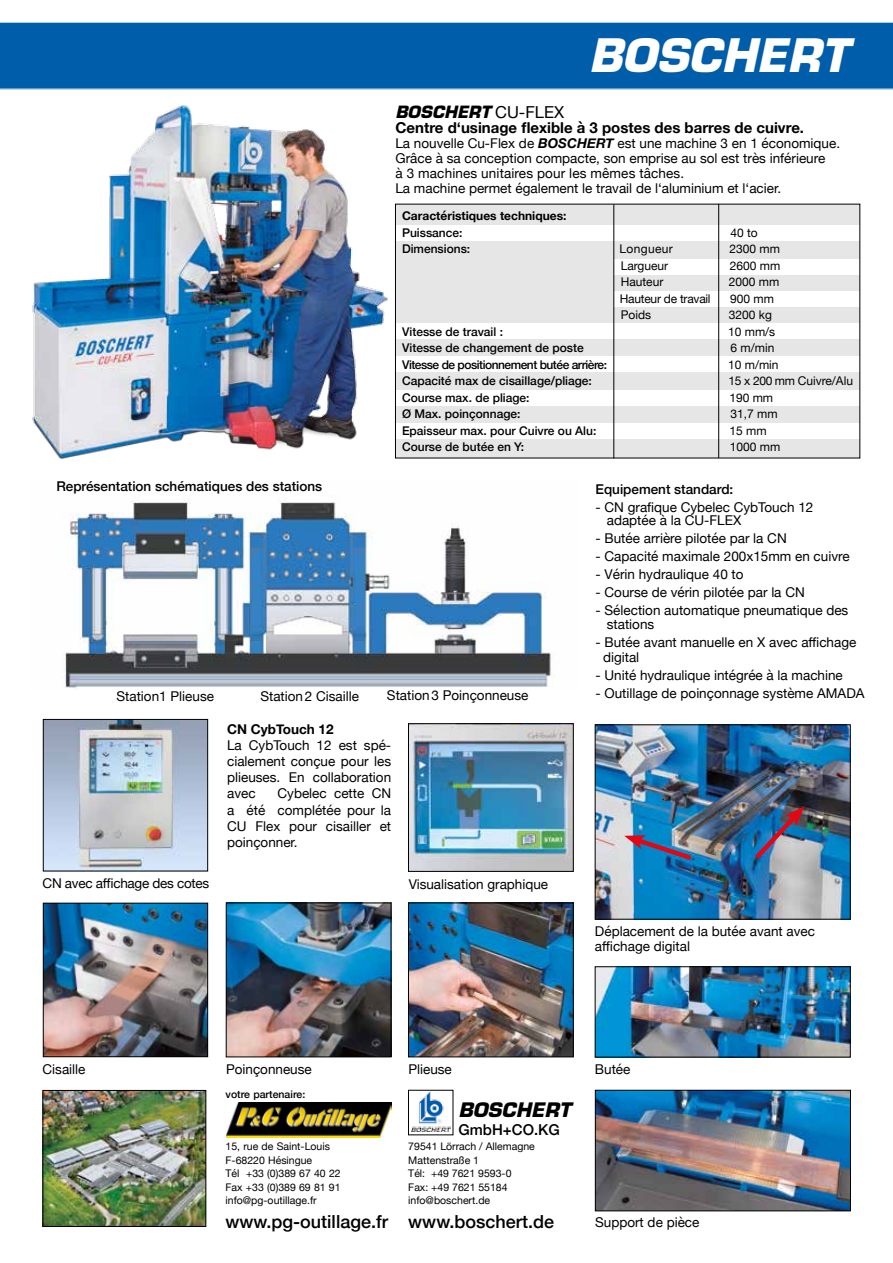
<style>
.page{position:relative;width:893px;height:1263px;background:#fff}
.page>*{position:absolute;margin:0;border:0;box-sizing:border-box;transform-origin:0 0}
.t1{font:italic 700 45px "Eurostile LT Std";color:#fff}
.t2{font:italic 700 19.5px "Eurostile LT Std";color:#000}
.t3{font:500 18px "Helvetica Neue";color:#000}
.t4{font:italic 700 16.5px "Eurostile LT Std";color:#000}
.t5{font:700 15px "Helvetica Neue";color:#000}
.t6{font:500 15px "Helvetica Neue";color:#000}
.t7{font:13.5px/16.2px "Helvetica Neue";color:#000}
.t8{font:500 13.5px "Helvetica Neue";color:#000}
.t9{font:13.5px "Helvetica Neue";letter-spacing:-.02em;color:#000}
.t10{font:700 13.5px "Helvetica Neue";color:#000}
.t11{font:500 12px "Helvetica Neue";color:#000}
.t12{font:12px "Helvetica Neue";color:#000}
.t13{font:500 12px "Helvetica Neue";letter-spacing:-.04em;color:#000}
.t14{font:700 12px "Helvetica Neue";color:#000}
.t15{font:12px "Helvetica Neue";letter-spacing:-.02em;color:#000}
.t16{font:12px "Helvetica Neue";letter-spacing:.03em;color:#000}
.t17{font:10.5px/13.5px "Helvetica Neue";color:#000}
.t18{font:500 10.5px "Helvetica Neue";color:#000}
.s1{font-family:"Helvetica Neue";font-weight:400;font-style:normal}
.s2{font-weight:700;font-style:italic}
</style>
<div class="page">
<div style="left:0;top:22px;width:893px;height:68px;background:#005da9"></div>
<img style="left:597px;top:968px;width:251px;height:87px">
<div style="left:595px;top:966px;width:255px;height:91px;border:1px solid #000"></div>
<img style="left:597px;top:727px;width:251px;height:190px">
<img style="left:597px;top:1092px;width:252px;height:117px">
<div style="left:595px;top:1090px;width:256px;height:121px;border:1px solid #000"></div>
<img style="left:411px;top:1092px;width:39px;height:40px">
<img style="left:45px;top:1092px;width:159px;height:133px">
<div style="left:43px;top:1090px;width:163px;height:137px;border:1px solid #000"></div>
<img style="left:65px;top:501px;width:488px;height:187px">
<img style="left:45px;top:905px;width:161px;height:150px">
<div style="left:43px;top:903px;width:165px;height:154px;border:1px solid #000"></div>
<img style="left:45px;top:721px;width:161px;height:148px">
<div style="left:43px;top:719px;width:165px;height:152px;border:1px solid #000"></div>
<img style="left:228px;top:905px;width:161px;height:150px">
<div style="left:226px;top:903px;width:165px;height:154px;border:1px solid #000"></div>
<img style="left:410px;top:725px;width:161px;height:144px">
<div style="left:408px;top:723px;width:165px;height:148px;border:1px solid #000"></div>
<img style="left:410px;top:905px;width:161px;height:150px">
<div style="left:408px;top:903px;width:165px;height:154px;border:1px solid #000"></div>
<img style="left:32px;top:105px;width:383px;height:355px">
<img style="left:750px;top:806px;width:54px;height:58px">
<svg style="left:624px;top:834px;width:72px;height:30px;background:#607ea3"></svg>
<div style="left:396px;top:204px;width:464px;height:254px;background:#e6e6e6"></div>
<div style="left:395px;top:225px;width:465px;height:16px;background:#fff"></div>
<div style="left:395px;top:324px;width:465px;height:15px;background:#fff"></div>
<div style="left:395px;top:356px;width:465px;height:16px;background:#fff"></div>
<div style="left:395px;top:390px;width:465px;height:16px;background:#fff"></div>
<div style="left:396px;top:423px;width:464px;height:16px;background:#fff"></div>
<div style="left:614px;top:259px;width:246px;height:16px;background:#fff"></div>
<div style="left:614px;top:291px;width:246px;height:16px;background:#fff"></div>
<hr style="left:614px;top:204px;width:1px;height:254px;background:#000">
<hr style="left:718px;top:204px;width:1px;height:254px;background:#000">
<img style="left:226px;top:1103px;width:165px;height:35px">
<h1 class="t1" style="left:589px;top:27px;width:261px">BOSCHERT</h1>
<p class="t4" style="left:395px;top:101px;width:170px">BOSCHERT <span class="s1">CU-FLEX</span></p>
<p class="t5" style="left:395px;top:116px;width:410px">Centre d‘usinage flexible à 3 postes des barres de cuivre.</p>
<p class="t7" style="left:395px;top:136px;width:446px;line-height:15px">La nouvelle Cu-Flex de <span class="s2">BOSCHERT</span> est une machine 3 en 1 économique.<br>Grâce à sa conception compacte, son emprise au sol est très inférieure<br>à 3 machines unitaires pour les mêmes tâches.<br>La machine permet également le travail de l‘aluminium et l‘acier.</p>
<p class="t14" style="left:402px;top:207px;width:166px">Caractéristiques techniques:</p>
<p class="t11" style="left:402px;top:223px;width:62px">Puissance:</p>
<p class="t12" style="left:730px;top:224px;width:29px">40 to</p>
<p class="t11" style="left:402px;top:239px;width:70px">Dimensions:</p>
<p class="t16" style="left:619px;top:240px;width:55px">Longueur</p>
<p class="t12" style="left:729px;top:240px;width:52px">2300 mm</p>
<p class="t12" style="left:621px;top:257px;width:49px">Largueur</p>
<p class="t12" style="left:730px;top:257px;width:52px">2600 mm</p>
<p class="t12" style="left:621px;top:273px;width:44px">Hauteur</p>
<p class="t12" style="left:729px;top:273px;width:52px">2000 mm</p>
<p class="t15" style="left:620px;top:290px;width:92px">Hauteur de travail</p>
<p class="t12" style="left:730px;top:290px;width:45px">900 mm</p>
<p class="t12" style="left:621px;top:306px;width:32px">Poids</p>
<p class="t12" style="left:729px;top:306px;width:45px">3200 kg</p>
<p class="t11" style="left:402px;top:322px;width:103px">Vitesse de travail :</p>
<p class="t12" style="left:728px;top:323px;width:49px">10 mm/s</p>
<p class="t11" style="left:402px;top:338px;width:183px">Vitesse de changement de poste</p>
<p class="t12" style="left:731px;top:339px;width:45px">6 m/min</p>
<p class="t13" style="left:402px;top:355px;width:207px">Vitesse de positionnement butée arrière:</p>
<p class="t12" style="left:728px;top:356px;width:52px">10 m/min</p>
<p class="t11" style="left:402px;top:371px;width:191px">Capacité max de cisaillage/pliage:</p>
<p class="t12" style="left:729px;top:372px;width:126px">15 x 200 mm Cuivre/Alu</p>
<p class="t11" style="left:402px;top:388px;width:129px">Course max. de pliage:</p>
<p class="t12" style="left:729px;top:389px;width:45px">190 mm</p>
<p class="t11" style="left:402px;top:404px;width:120px">Ø Max. poinçonnage:</p>
<p class="t12" style="left:730px;top:405px;width:49px">31,7 mm</p>
<p class="t11" style="left:402px;top:421px;width:196px">Epaisseur max. pour Cuivre ou Alu:</p>
<p class="t12" style="left:730px;top:422px;width:39px">15 mm</p>
<p class="t11" style="left:402px;top:437px;width:124px">Course de butée en Y:</p>
<p class="t12" style="left:730px;top:438px;width:52px">1000 mm</p>
<p class="t8" style="left:56px;top:475px;width:267px">Représentation schématiques des stations</p>
<p class="t7" style="left:116px;top:688px;width:99px">Station1 Plieuse</p>
<p class="t7" style="left:260px;top:688px;width:100px">Station 2 Cisaille</p>
<p class="t7" style="left:387px;top:688px;width:143px">Station 3 Poinçonneuse</p>
<p class="t10" style="left:227px;top:718px;width:108px">CN CybTouch 12</p>
<p class="t7" style="left:227px;top:738px;width:166px;text-align:justify">La CybTouch 12 est spé&shy;cialement conçue pour les plieuses. En collaboration avec</p>
<p class="t7" style="left:227px;top:786px;width:166px;text-align:justify;text-indent:50px">Cybelec cette CN a été complétée pour la CU Flex pour cisailler et poinçonner.</p>
<p class="t9" style="left:43px;top:874px;width:168px">CN avec affichage des cotes</p>
<p class="t7" style="left:409px;top:876px;width:141px">Visualisation graphique</p>
<p class="t8" style="left:595px;top:478px;width:139px">Equipement standard:</p>
<p class="t7" style="left:607px;top:501px;width:208px;line-height:13.5px;text-indent:-11px">- CN grafique Cybelec CybTouch 12 adaptée à la CU-FLEX</p>
<p class="t7" style="left:595px;top:531px;width:193px">- Butée arrière pilotée par la CN</p>
<p class="t7" style="left:595px;top:549px;width:256px">- Capacité maximale 200x15mm en cuivre</p>
<p class="t7" style="left:595px;top:567px;width:150px">- Vérin hydraulique 40 to</p>
<p class="t7" style="left:595px;top:585px;width:211px">- Course de vérin pilotée par la CN</p>
<p class="t7" style="left:607px;top:604px;width:243px;line-height:13.5px;text-indent:-11px">- Sélection automatique pneumatique des stations</p>
<p class="t7" style="left:603px;top:635px;width:255px;line-height:15px;text-indent:-8px">- Butée avant manuelle en X avec affichage digital</p>
<p class="t7" style="left:595px;top:667px;width:249px">- Unité hydraulique intégrée à la machine</p>
<p class="t7" style="left:595px;top:685px;width:271px">- Outillage de poinçonnage système AMADA</p>
<p class="t7" style="left:595px;top:925px;width:222px;line-height:15px">Déplacement de la butée avant avec affichage digital</p>
<p class="t7" style="left:43px;top:1062px;width:44px">Cisaille</p>
<p class="t7" style="left:226px;top:1062px;width:87px">Poinçonneuse</p>
<p class="t7" style="left:408px;top:1062px;width:45px">Plieuse</p>
<p class="t18" style="left:226px;top:1085px;width:81px">votre partenaire:</p>
<p class="t17" style="left:226px;top:1140px;width:117px">15, rue de Saint-Louis<br>F-68220 Hésingue<br>Tél +33 (0)389 67 40 22<br>Fax +33 (0)389 69 81 91 info@pg-outillage.fr</p>
<h3 class="t3" style="left:226px;top:1207px;width:164px">www.pg-outillage.fr</h3>
<h2 class="t2" style="left:458px;top:1098px;width:114px">BOSCHERT</h2>
<p class="t6" style="left:458px;top:1118px;width:103px">GmbH+CO.KG</p>
<p class="t17" style="left:408px;top:1140px;width:128px">79541 Lörrach / Allemagne<br>Mattenstraße 1<br>Tél: +49 7621 9593-0<br>Fax: +49 7621 55184 info@boschert.de</p>
<h3 class="t3" style="left:408px;top:1207px;width:147px">www.boschert.de</h3>
<p class="t7" style="left:595px;top:1062px;width:37px">Butée</p>
<p class="t7" style="left:595px;top:1215px;width:106px">Support de pièce</p>
</div>
